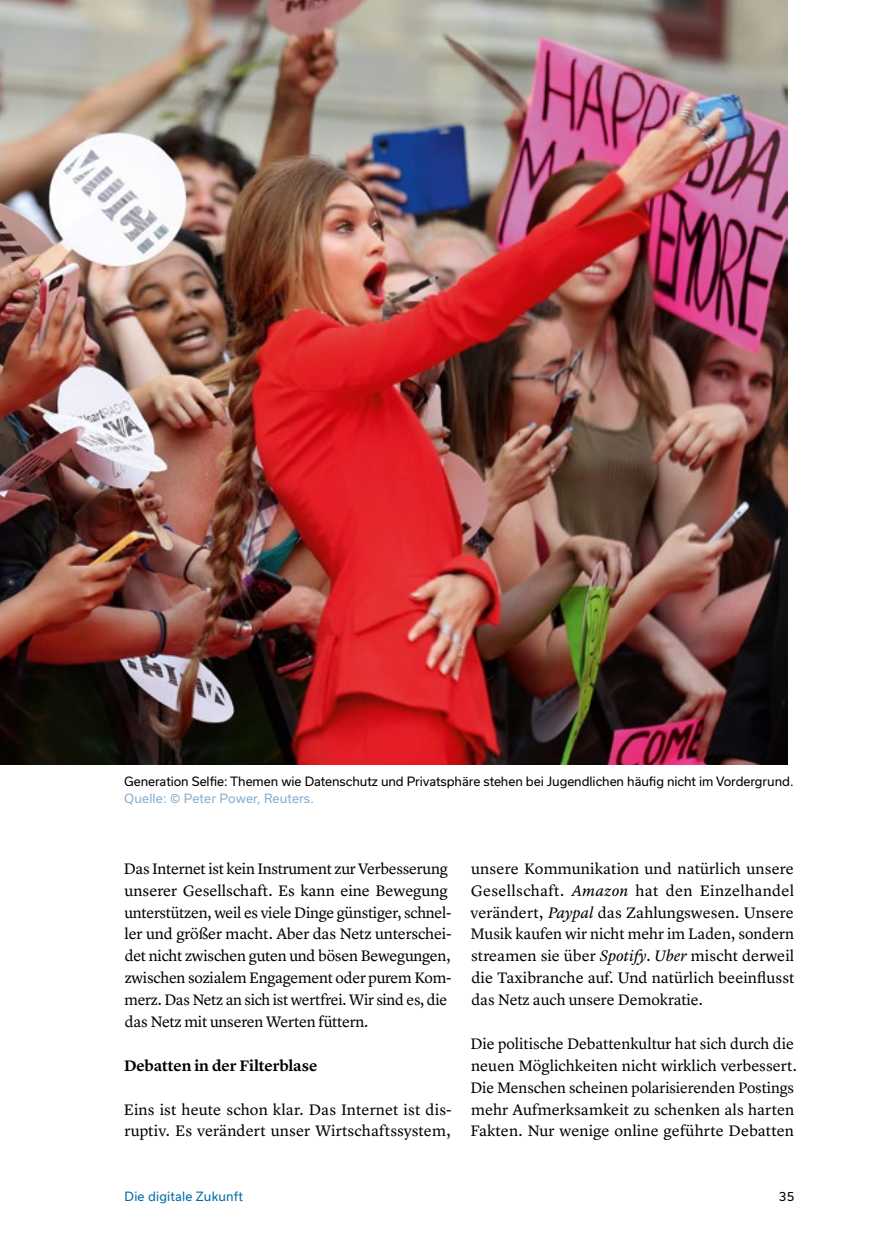
<style>
.page{position:relative;width:869px;height:1246px;background:#fff}
.page>*{position:absolute;margin:0;border:0;box-sizing:border-box;transform-origin:0 0}
.t1{font:15.75px/21.9px "Lyon Text";letter-spacing:-.005em;color:#000}
.t2{font:600 15.75px "Lyon Text";color:#000}
.t3{font:12.25px "Usual";letter-spacing:-.005em;color:#000}
.t4{font:12.25px "Usual";letter-spacing:.015em;color:#85aed2}
.t5{font:12.25px "Usual";letter-spacing:.015em;color:#006ca6}
.s1{font-style:italic}
</style>
<div class="page">
<img style="left:0;top:0;width:787px;height:764px">
<p class="t3" style="left:124px;top:774px;width:670px">Generation Selfie: Themen wie Datenschutz und Privatsphäre stehen bei Jugendlichen häufig nicht im Vordergrund.</p>
<p class="t4" style="left:124px;top:791px;width:191px">Quelle: © Peter Power, Reuters.</p>
<p class="t1" style="left:124px;top:856px;width:329px">Das Internet ist kein Instrument zur Verbesserung unserer Gesellschaft. Es kann eine Bewegung unterstützen, weil es viele Dinge günstiger, schnel&shy;ler und größer macht. Aber das Netz unterschei&shy;det nicht zwischen guten und bösen Bewegungen, zwischen sozialem Engagement oder purem Kom&shy;merz. Das Netz an sich ist wertfrei. Wir sind es, die das Netz mit unseren Werten füttern.</p>
<p class="t2" style="left:124px;top:1053px;width:195px">Debatten in der Filterblase</p>
<p class="t1" style="left:124px;top:1096px;width:329px">Eins ist heute schon klar. Das Internet ist dis&shy;ruptiv. Es verändert unser Wirtschaftssystem,</p>
<p class="t1" style="left:470px;top:856px;width:325px;text-align:justify">unsere Kommunikation und natürlich unsere Gesellschaft. <span class="s1">Amazon</span> hat den Einzelhandel verändert, <span class="s1">Paypal</span> das Zahlungswesen. Unsere Musik kaufen wir nicht mehr im Laden, sondern streamen sie über <span class="s1">Spotify</span>. <span class="s1">Uber</span> mischt derweil die Taxibranche auf. Und natürlich beeinflusst das Netz auch unsere Demokratie.</p>
<p class="t1" style="left:470px;top:1031px;width:328px">Die politische Debattenkultur hat sich durch die neuen Möglichkeiten nicht wirklich verbessert.<br>Die Menschen scheinen polarisierenden Postings mehr Aufmerksamkeit zu schenken als harten Fakten. Nur wenige online geführte Debatten</p>
<p class="t5" style="left:125px;top:1188px;width:120px">Die digitale Zukunft</p>
<p class="t3" style="left:778px;top:1188px;width:17px">35</p>
</div>
